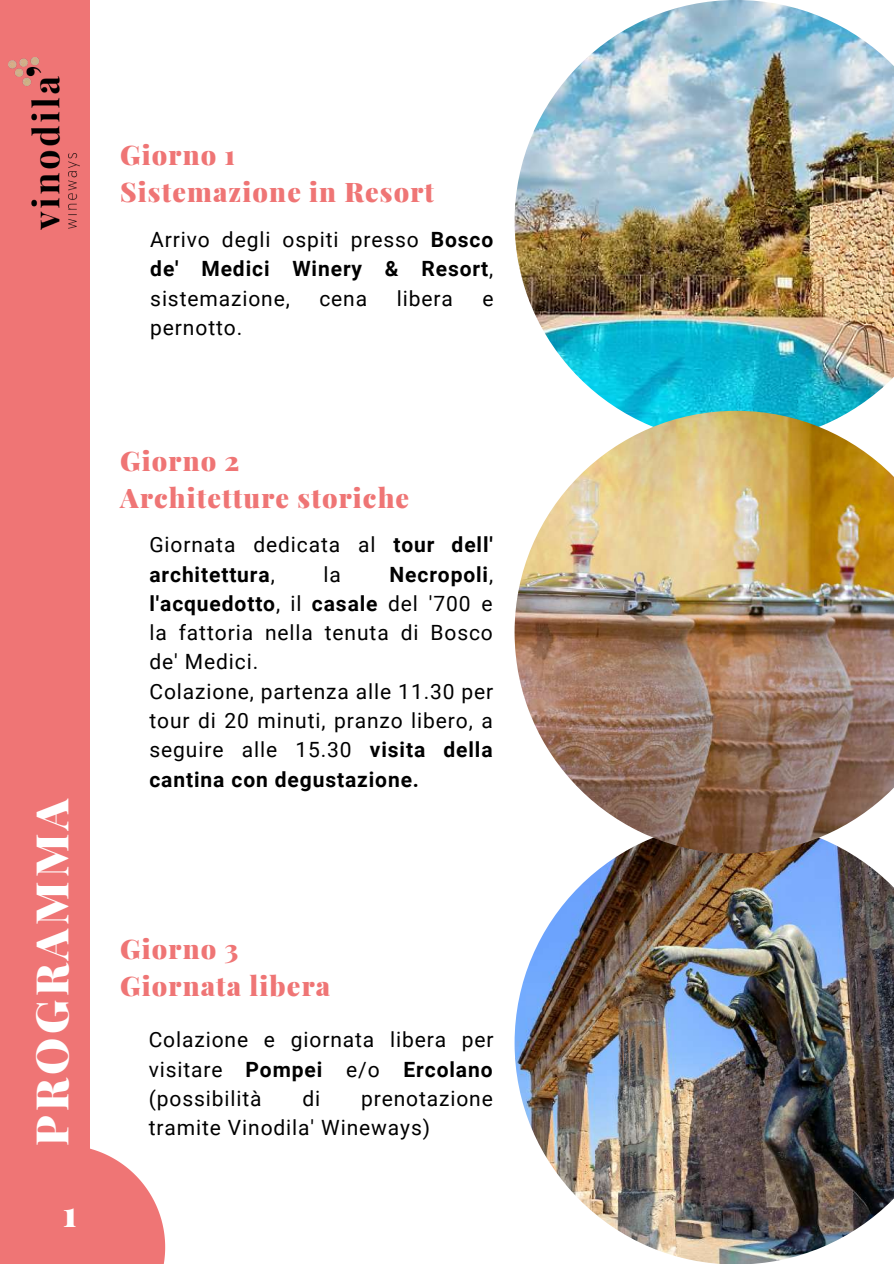
<style>
.page{position:relative;width:894px;height:1264px;background:#fff}
.page>*{position:absolute;margin:0;border:0;box-sizing:border-box;transform-origin:0 0}
.t1{font:900 45px "Playfair Display";letter-spacing:.085em;color:#fff}
.t2{font:900 36px "Playfair Display";color:#fff}
.t3{font:900 27px/37.2px "Playfair Display";letter-spacing:.04em;color:#ef7575}
.t4{font:21px/29.2px "Roboto";letter-spacing:.045em;color:#000;text-align:justify}
.t5{font:700 21px/29.2px "Roboto";letter-spacing:.04em;color:#000}
.s1{font-weight:700}
.s2{font-weight:400}
</style>
<div class="page">
<div style="left:0;top:0;width:89px;height:1263px;background:#ef7575"></div>
<img style="left:514px;top:0;width:379px;height:411px">
<svg style="left:89px;top:1144px;width:76px;height:119px"></svg>
<img style="left:514px;top:853px;width:379px;height:410px">
<img style="left:514px;top:411px;width:379px;height:442px">
<img style="left:8px;top:57px;width:71px;height:173px">
<p class="t3" style="left:120px;top:135px;width:315px">Giorno 1<br>Sistemazione in Resort</p>
<p class="t4" style="left:150px;top:225px;width:344px">Arrivo degli ospiti presso <span class="s1">Bosco de' Medici Winery &amp; Resort</span>, sistemazione,</p>
<p class="t4" style="left:319px;top:284px;width:49px">cena</p>
<p class="t4" style="left:396px;top:284px;width:58px">libera</p>
<p class="t4" style="left:482px;top:284px;width:13px">e</p>
<p class="t4" style="left:150px;top:313px;width:93px">pernotto.</p>
<h1 class="t1" style="left:20px;top:1145px;width:349px;rotate:-90deg">PROGRAMMA</h1>
<h2 class="t2" style="left:63px;top:1188px;width:16px">1</h2>
<p class="t3" style="left:120px;top:441px;width:290px">Giorno 2<br>Architetture storiche</p>
<p class="t5" style="left:149px;top:530px;width:345px"><span class="s2">Giornata dedicata al</span> tour dell' architettura<span class="s2">,</span></p>
<p class="t4" style="left:149px;top:559px;width:345px;text-align:left;text-indent:240px"><span class="s1">Necropoli</span>, <span class="s1">l'acquedotto</span>, il <span class="s1">casale</span> del '700 e la fattoria nella tenuta di Bosco de' Medici.<br>Colazione, partenza alle 11.30 per tour di 20 minuti, pranzo libero, a seguire alle 15.30 <span class="s1">visita della cantina con degustazione.</span></p>
<p class="t4" style="left:323px;top:559px;width:19px">la</p>
<p class="t3" style="left:120px;top:929px;width:211px">Giorno 3<br>Giornata libera</p>
<p class="t4" style="left:149px;top:1025px;width:346px">Colazione e giornata libera per visitare <span class="s1">Pompei</span> e/o <span class="s1">Ercolano </span>(possibilità</p>
<p class="t4" style="left:302px;top:1084px;width:19px">di</p>
<p class="t4" style="left:149px;top:1084px;width:345px;text-indent:212px">prenotazione tramite Vinodila' Wineways)</p>
</div>
